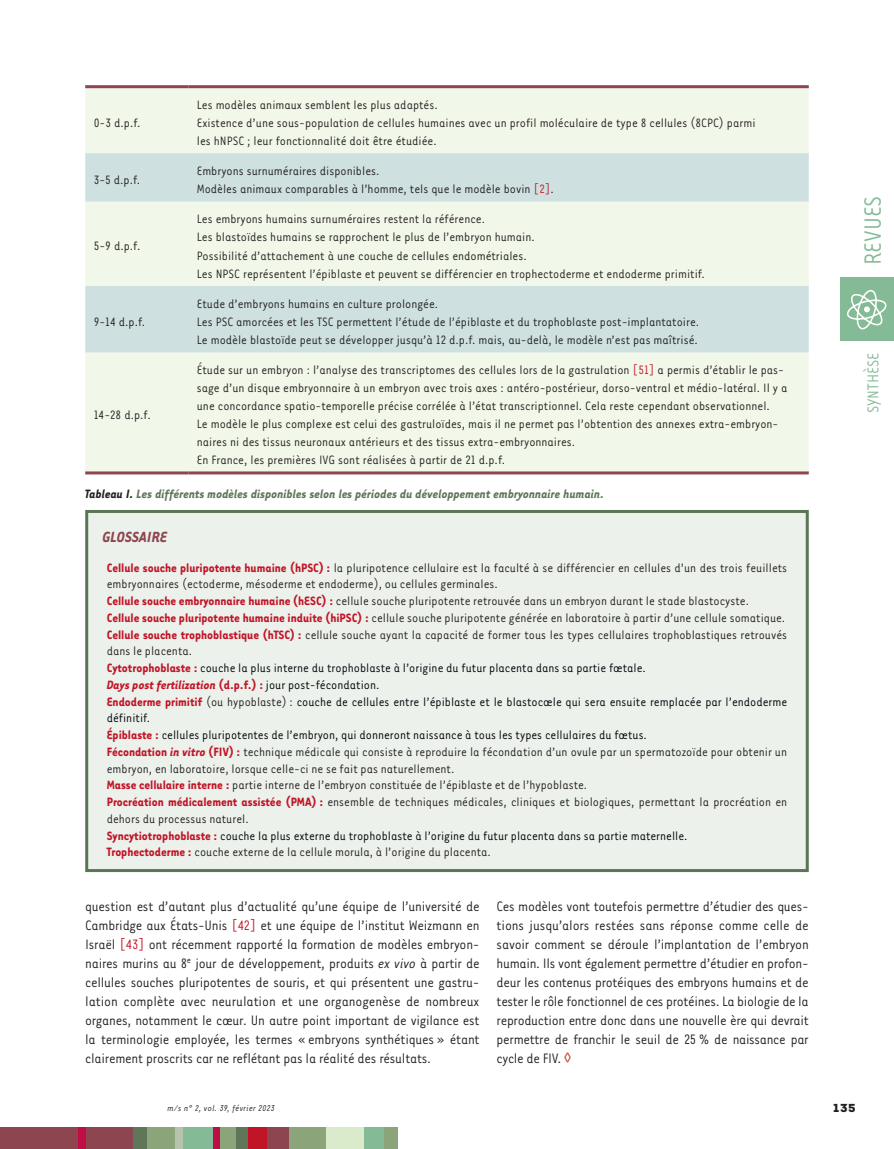
<style>
.page{position:relative;width:894px;height:1149px;background:#fff}
.page>*{position:absolute;margin:0;border:0;box-sizing:border-box;transform-origin:0 0}
.t1{font:27px "Tarzana Nar OT";color:#84ba95}
.t2{font:18px "Tarzana Nar OT";color:#84ba95}
.t3{font:italic 700 16.95px "Tarzana Nar OT";color:#8d454f}
.t4{font:15.75px/18.9px "Tarzana Nar OT";letter-spacing:-.015em;color:#231f20;text-align:justify}
.t5{font:13.95px/16.8px "Tarzana Nar OT";color:#231f20}
.t6{font:italic 700 13.95px "Tarzana Nar OT";color:#5f7659}
.t7{font:700 13.5px "Tarzana Wide OT";color:#231f20}
.t8{font:italic 9.75px "Tarzana Nar OT";letter-spacing:.025em;color:#231f20}
.s1{color:#c11527}
.s2{color:#231f20}
.s3{font-weight:700;color:#c11527}
.s4{color:#000006}
.s5{font-weight:700;font-style:italic;color:#c11527}
.s6{font-style:italic}
</style>
<div class="page">
<div style="left:840px;top:277px;width:53px;height:63px;background:#84ba95"></div>
<svg style="left:847px;top:290px;width:39px;height:39px"></svg>
<div style="left:0;top:1127px;width:134px;height:21px;background:#8d454f"></div>
<div style="left:235px;top:1127px;width:13px;height:21px;background:#5f7659"></div>
<div style="left:78px;top:1127px;width:7px;height:21px;background:#c10d45"></div>
<div style="left:133px;top:1127px;width:22px;height:21px;background:#5f7659"></div>
<div style="left:147px;top:1127px;width:30px;height:21px;background:#8ba479"></div>
<div style="left:175px;top:1127px;width:9px;height:21px;background:#b6c4ad"></div>
<div style="left:183px;top:1127px;width:30px;height:21px;background:#84ba95"></div>
<div style="left:217px;top:1127px;width:19px;height:21px;background:#8ba479"></div>
<div style="left:213px;top:1127px;width:6px;height:21px;background:#c10d45"></div>
<div style="left:248px;top:1127px;width:27px;height:21px;background:#c11527"></div>
<div style="left:287px;top:1127px;width:39px;height:21px;background:#8ba479"></div>
<div style="left:267px;top:1127px;width:21px;height:21px;background:#8d454f"></div>
<div style="left:326px;top:1127px;width:38px;height:21px;background:#daebcb"></div>
<div style="left:364px;top:1127px;width:20px;height:21px;background:#84ba95"></div>
<div style="left:383px;top:1127px;width:14px;height:21px;background:#8ba479"></div>
<svg style="left:564px;top:1052px;width:6px;height:10px"></svg>
<div style="left:85px;top:88px;width:723px;height:383px;background:#f1f7e9"></div>
<svg style="left:85px;top:153px;width:723px;height:199px;fill:#cee0e0"></svg>
<hr style="left:85px;top:85px;width:103px;height:3px;background:#8d454f">
<hr style="left:188px;top:85px;width:620px;height:3px;background:#8d454f">
<hr style="left:85px;top:471px;width:103px;height:3px;background:#8d454f">
<hr style="left:188px;top:471px;width:620px;height:3px;background:#8d454f">
<div style="left:87px;top:511px;width:719px;height:359px;background:#ecf1eb"></div>
<div style="left:85px;top:510px;width:723px;height:361px;border:3px solid #5a7755"></div>
<p class="t5" style="left:94px;top:113px;width:48px">0-3 d.p.f.</p>
<p class="t5" style="left:197px;top:95px;width:560px;line-height:18px">Les modèles animaux semblent les plus adaptés.<br>Existence d’une sous-population de cellules humaines avec un profil moléculaire de type 8 cellules (8CPC) parmi les hNPSC ; leur fonctionnalité doit être étudiée.</p>
<p class="t5" style="left:94px;top:171px;width:48px">3-5 d.p.f.</p>
<p class="t5" style="left:197px;top:161px;width:358px;line-height:18px">Embryons surnuméraires disponibles.<br>Modèles animaux comparables à l’homme, tels que le modèle bovin <span class="s1">[2]</span>.</p>
<p class="t5" style="left:94px;top:237px;width:48px">5-9 d.p.f.</p>
<p class="t5" style="left:94px;top:313px;width:53px">9-14 d.p.f.</p>
<p class="t5" style="left:197px;top:210px;width:509px;line-height:18px">Les embryons humains surnuméraires restent la référence.<br>Les blastoïdes humains se rapprochent le plus de l’embryon humain.<br>Possibilité d’attachement à une couche de cellules endométriales.<br>Les NPSC représentent l’épiblaste et peuvent se différencier en trophectoderme et endoderme primitif.</p>
<p class="t5" style="left:197px;top:294px;width:503px;line-height:18px">Etude d’embryons humains en culture prolongée.<br>Les PSC amorcées et les TSC permettent l’étude de l’épiblaste et du trophoblaste post-implantatoire.<br>Le modèle blastoïde peut se développer jusqu’à 12 d.p.f. mais, au-delà, le modèle n’est pas maîtrisé.</p>
<p class="t5" style="left:197px;top:360px;width:592px;line-height:18px">Étude sur un embryon : l’analyse des transcriptomes des cellules lors de la gastrulation <span class="s1">[51]</span> a permis d’établir le pas&shy;sage d’un disque embryonnaire à un embryon avec trois axes : antéro-postérieur, dorso-ventral et médio-latéral. Il y a une concordance spatio-temporelle précise corrélée à l’état transcriptionnel. Cela reste cependant observationnel.<br>Le modèle le plus complexe est celui des gastruloïdes, mais il ne permet pas l’obtention des annexes extra-embryon&shy;naires ni des tissus neuronaux antérieurs et des tissus extra-embryonnaires.<br>En France, les premières IVG sont réalisées à partir de 21 d.p.f.</p>
<p class="t6" style="left:85px;top:484px;width:520px"><span class="s2">Tableau I.</span> Les différents modèles disponibles selon les périodes du développement embryonnaire humain.</p>
<p class="t3" style="left:102px;top:526px;width:66px">GLOSSAIRE</p>
<p class="t5" style="left:107px;top:558px;width:681px"><span class="s3">Cellule souche pluripotente humaine (hPSC) :</span> la pluripotence cellulaire est la faculté à se différencier en cellules d’un des trois feuillets embryonnaires (ectoderme, mésoderme et endoderme), ou cellules germinales.<br><span class="s3">Cellule souche embryonnaire humaine (hESC) :</span> cellule souche pluripotente retrouvée dans un embryon durant le stade blastocyste.<br><span class="s3">Cellule souche pluripotente humaine induite (hiPSC) :</span> cellule souche pluripotente générée en laboratoire à partir d’une cellule somatique.<br><span class="s3">Cellule souche trophoblastique (hTSC) :</span> cellule souche ayant la capacité de former tous les types cellulaires trophoblastiques retrouvés dans le placenta.<br><span class="s3">Cytotrophoblaste :</span> <span class="s4">couche la plus interne du trophoblaste à l’origine du futur placenta dans sa partie fœtale.<br></span><span class="s5">Days post fertilization</span> <span class="s3">(d.p.f.) :</span> <span class="s4">jour post-fécondation.<br></span><span class="s3">Endoderme primitif</span> (ou hypoblaste) : <span class="s4">couche de cellules entre l’épiblaste et le blastocœle qui sera ensuite remplacée par l’endoderme définitif.<br></span><span class="s3">Épiblaste :</span> <span class="s4">cellules pluripotentes de l’embryon, qui donneront naissance à tous les types cellulaires du fœtus.<br></span><span class="s3">Fécondation</span> <span class="s5">in vitro</span> <span class="s3">(FIV) :</span> technique médicale qui consiste à reproduire la fécondation d’un ovule par un spermatozoïde pour obtenir un embryon, en laboratoire, lorsque celle-ci ne se fait pas naturellement.<br><span class="s3">Masse cellulaire interne :</span> partie interne de l’embryon constituée de l’épiblaste et de l’hypoblaste.<br><span class="s3">Procréation médicalement assistée (PMA) :</span> ensemble de techniques médicales, cliniques et biologiques, permettant la procréation en dehors du processus naturel.<br><span class="s3">Syncytiotrophoblaste :</span> <span class="s4">couche la plus externe du trophoblaste à l’origine du futur placenta dans sa partie maternelle.<br></span><span class="s3">Trophectoderme :</span> couche externe de la cellule morula, à l’origine du placenta.</p>
<p class="t5" style="left:94px;top:406px;width:58px">14-28 d.p.f.</p>
<h1 class="t1" style="left:856px;top:265px;width:71px;rotate:-90deg">REVUES</h1>
<p class="t2" style="left:861px;top:413px;width:62px;rotate:-90deg">SYNTHÈSE</p>
<p class="t4" style="left:85px;top:896px;width:396px">question est d’autant plus d’actualité qu’une équipe de l’université de Cambridge aux États-Unis <span class="s1">[42]</span> et une équipe de l’institut Weizmann en Israël <span class="s1">[43]</span> ont récemment rapporté la formation de modèles embryon&shy;naires murins au 8<sup>e</sup> jour de développement, produits <span class="s6">ex vivo</span> à partir de cellules souches pluripotentes de souris, et qui présentent une gastru&shy;lation complète avec neurulation et une organogenèse de nombreux organes, notamment le cœur. Un autre point important de vigilance est la terminologie employée, les termes « embryons synthétiques » étant clairement proscrits car ne reflétant pas la réalité des résultats.</p>
<p class="t4" style="left:496px;top:896px;width:313px">Ces modèles vont toutefois permettre d’étudier des ques&shy;tions jusqu’alors restées sans réponse comme celle de savoir comment se déroule l’implantation de l’embryon humain. Ils vont également permettre d’étudier en profon&shy;deur les contenus protéiques des embryons humains et de tester le rôle fonctionnel de ces protéines. La biologie de la reproduction entre donc dans une nouvelle ère qui devrait permettre de franchir le seuil de 25 % de naissance par cycle de FIV.</p>
<p class="t8" style="left:167px;top:1102px;width:109px">m/s n° 2, vol. 39, février 2023</p>
<p class="t7" style="left:832px;top:1098px;width:25px">135</p>
</div>
